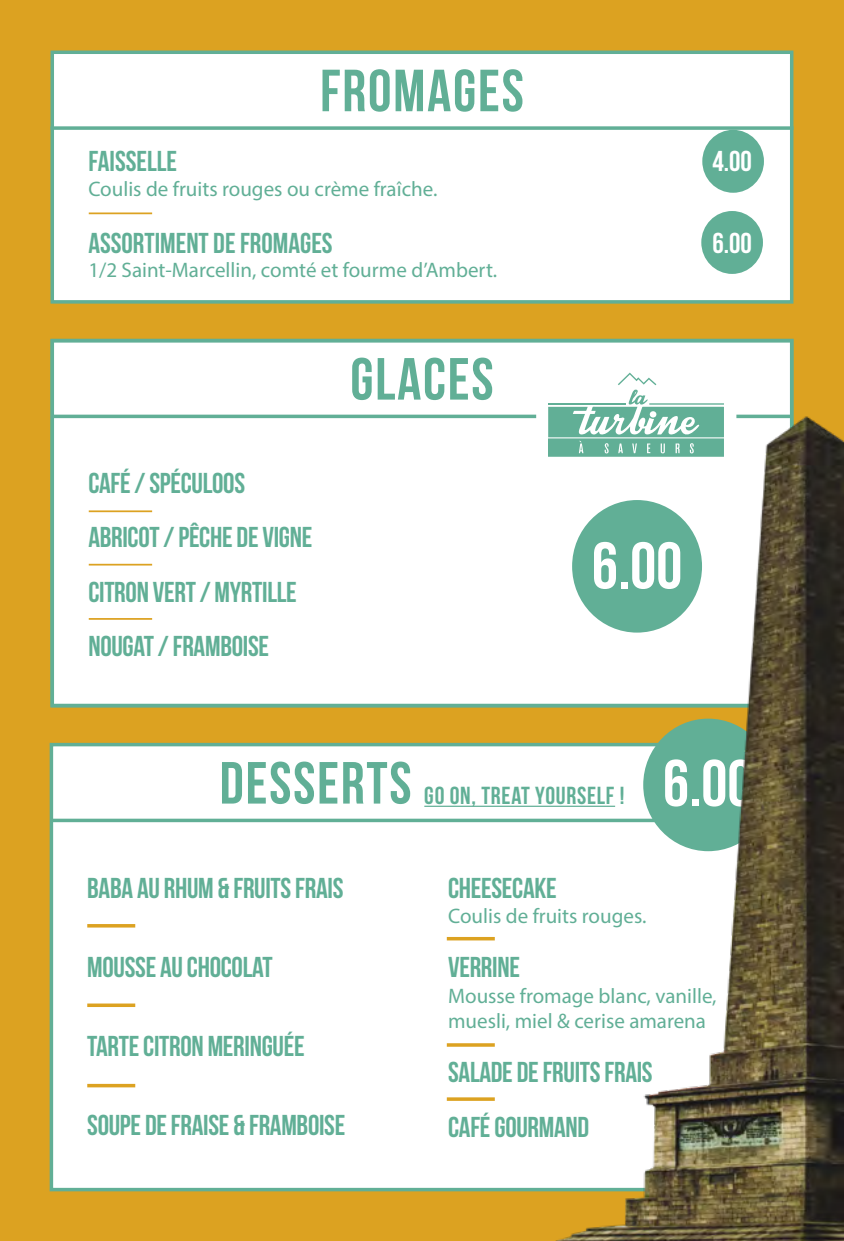
<style>
.page{position:relative;width:844px;height:1241px;background:#fff}
.page>*{position:absolute;margin:0;border:0;box-sizing:border-box;transform-origin:0 0}
.t1{font:700 65.8px "Bebas Neue";color:#fff}
.t2{font:700 59.32px "Bebas Neue";letter-spacing:.03em;color:#61af96}
.t3{font:700 28.7px/54.2px "Bebas Neue";letter-spacing:-.01em;color:#61af96}
.t4{font:700 28.7px "Bebas Neue";color:#fff}
.t5{font:700 24.68px "Bebas Neue";letter-spacing:.03em;color:#61af96}
.t6{font:21px/25.2px "Myriad Pro";color:#61af96}
</style>
<div class="page">
<div style="left:0;top:0;width:843px;height:1240px;background:#dca221"></div>
<div style="left:50px;top:339px;width:743px;height:368px;background:#fff"></div>
<div style="left:50px;top:742px;width:744px;height:449px;background:#fff;border:4px solid #61af96"></div>
<div style="left:50px;top:50px;width:743px;height:253px;background:#fff;border:4px solid #61af96"></div>
<svg style="left:50px;top:126px;width:743px;height:4px;fill:#61af96"></svg>
<svg style="left:50px;top:818px;width:263px;height:4px"></svg>
<svg style="left:55px;top:414px;width:258px;height:4px"></svg>
<hr style="left:89px;top:212px;width:63px;height:2px;background:#dca221">
<hr style="left:89px;top:510px;width:63px;height:2px;background:#dca221">
<hr style="left:89px;top:563px;width:63px;height:2px;background:#dca221">
<hr style="left:89px;top:618px;width:63px;height:1px;background:#dca221">
<svg style="left:87px;top:1083px;width:48px;height:4px"></svg>
<hr style="left:87px;top:1003px;width:48px;height:3px;background:#dca221">
<svg style="left:87px;top:924px;width:48px;height:3px"></svg>
<img style="left:313px;top:129px;width:530px;height:1111px">
<h2 class="t2" style="left:320px;top:58px;width:205px">FROMAGES</h2>
<p class="t3" style="left:88px;top:133px;width:90px">FAISSELLE</p>
<p class="t4" style="left:712px;top:145px;width:41px">4.00</p>
<p class="t6" style="left:88px;top:175px;width:350px">Coulis de fruits rouges ou crème fraîche.</p>
<p class="t3" style="left:88px;top:215px;width:246px">ASSORTIMENT DE FROMAGES</p>
<p class="t4" style="left:712px;top:227px;width:41px">6.00</p>
<p class="t6" style="left:88px;top:257px;width:410px">1/2 Saint-Marcellin, comté et fourme d’Ambert.</p>
<p class="t3" style="left:88px;top:455px;width:225px">CAFÉ / SPÉCULOOS<br>ABRICOT / PÊCHE DE VIGNE<br>CITRON VERT / MYRTILLE<br>NOUGAT / FRAMBOISE</p>
<h2 class="t2" style="left:350px;top:346px;width:145px">GLACES</h2>
<h1 class="t1" style="left:591px;top:529px;width:92px">6.00</h1>
<h2 class="t2" style="left:219px;top:750px;width:193px">DESSERTS</h2>
<p class="t5" style="left:424px;top:781px;width:201px">GO ON, TREAT YOURSELF !</p>
<h1 class="t1" style="left:662px;top:747px;width:92px">6.00</h1>
<p class="t3" style="left:87px;top:860px;width:257px">BABA AU RHUM &amp; FRUITS FRAIS</p>
<p class="t3" style="left:87px;top:939px;width:187px">MOUSSE AU CHOCOLAT</p>
<p class="t3" style="left:87px;top:1018px;width:219px">TARTE CITRON MERINGUÉE</p>
<p class="t3" style="left:87px;top:1097px;width:259px">SOUPE DE FRAISE &amp; FRAMBOISE</p>
<p class="t3" style="left:448px;top:860px;width:110px">CHEESECAKE</p>
<p class="t6" style="left:448px;top:902px;width:200px">Coulis de fruits rouges.</p>
<p class="t3" style="left:448px;top:939px;width:73px">VERRINE</p>
<p class="t6" style="left:448px;top:982px;width:270px">Mousse fromage blanc, vanille, muesli, miel &amp; cerise amarena</p>
<p class="t3" style="left:448px;top:1044px;width:206px">SALADE DE FRUITS FRAIS<br>CAFÉ GOURMAND</p>
</div>
